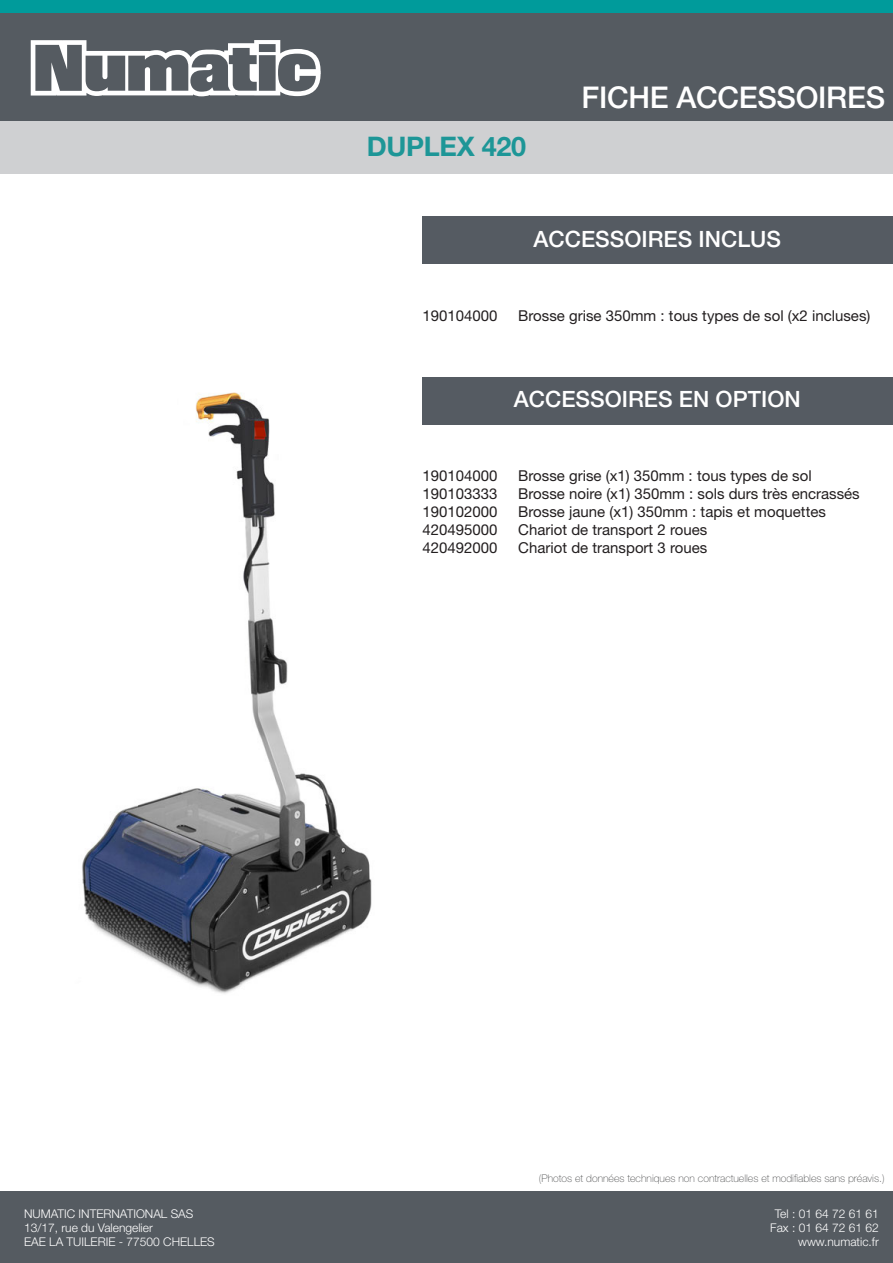
<style>
.page{position:relative;width:893px;height:1263px;background:#fff}
.page>*{position:absolute;margin:0;border:0;box-sizing:border-box;transform-origin:0 0}
.t1{font:500 30px "Helvetica Neue LT Pro";letter-spacing:-.01em;color:#fff}
.t2{font:700 27px "Helvetica Neue LT Pro";letter-spacing:-.01em;color:#1d9697}
.t3{font:500 22.5px "Helvetica Neue LT Pro";color:#fff}
.t4{font:15px "Helvetica Neue LT Pro";color:#231f20}
.t5{font:300 12px "Helvetica Neue LT Pro";color:#fff}
.t6{font:100 10.5px "Helvetica Neue LT Pro";color:#4b4c4d}
</style>
<div class="page">
<div style="left:0;top:13px;width:893px;height:110px;background:#555b61"></div>
<svg style="left:31px;top:40px;width:290px;height:56px"></svg>
<div style="left:0;top:122px;width:893px;height:52px;background:#cfd0d2"></div>
<div style="left:0;top:1191px;width:893px;height:72px;background:#555b61"></div>
<div style="left:422px;top:216px;width:471px;height:48px;background:#555b62"></div>
<div style="left:0;top:0;width:893px;height:13px;background:#009b9b"></div>
<div style="left:422px;top:377px;width:471px;height:48px;background:#555b62"></div>
<img style="left:82px;top:392px;width:290px;height:602px">
<p class="t2" style="left:367px;top:130px;width:161px">DUPLEX 420</p>
<p class="t1" style="left:581px;top:79px;width:305px">FICHE ACCESSOIRES</p>
<p class="t3" style="left:534px;top:225px;width:249px">ACCESSOIRES INCLUS</p>
<p class="t4" style="left:422px;top:306px;width:77px">190104000</p>
<p class="t4" style="left:518px;top:306px;width:354px">Brosse grise 350mm : tous types de sol (x2 incluses)</p>
<p class="t3" style="left:514px;top:385px;width:288px">ACCESSOIRES EN OPTION</p>
<p class="t4" style="left:422px;top:467px;width:77px">190104000</p>
<p class="t4" style="left:518px;top:467px;width:295px">Brosse grise (x1) 350mm : tous types de sol</p>
<p class="t4" style="left:422px;top:485px;width:77px">190103333</p>
<p class="t4" style="left:518px;top:485px;width:343px">Brosse noire (x1) 350mm : sols durs très encrassés</p>
<p class="t4" style="left:422px;top:503px;width:77px">190102000</p>
<p class="t4" style="left:518px;top:503px;width:309px">Brosse jaune (x1) 350mm : tapis et moquettes</p>
<p class="t4" style="left:422px;top:521px;width:77px">420495000</p>
<p class="t4" style="left:518px;top:521px;width:190px">Chariot de transport 2 roues</p>
<p class="t4" style="left:422px;top:539px;width:77px">420492000</p>
<p class="t4" style="left:518px;top:539px;width:190px">Chariot de transport 3 roues</p>
<p class="t5" style="left:24px;top:1206px;width:171px">NUMATIC INTERNATIONAL SAS</p>
<p class="t5" style="left:24px;top:1220px;width:130px">13/17, rue du Valengelier</p>
<p class="t5" style="left:24px;top:1235px;width:192px">EAE LA TUILERIE - 77500 CHELLES</p>
<p class="t6" style="left:539px;top:1172px;width:347px">(Photos et données techniques non contractuelles et modifiables sans préavis.)</p>
<p class="t5" style="left:775px;top:1206px;width:105px">Tel : 01 64 72 61 61</p>
<p class="t5" style="left:770px;top:1220px;width:110px">Fax : 01 64 72 61 62</p>
<p class="t5" style="left:798px;top:1235px;width:82px">www.numatic.fr</p>
</div>
